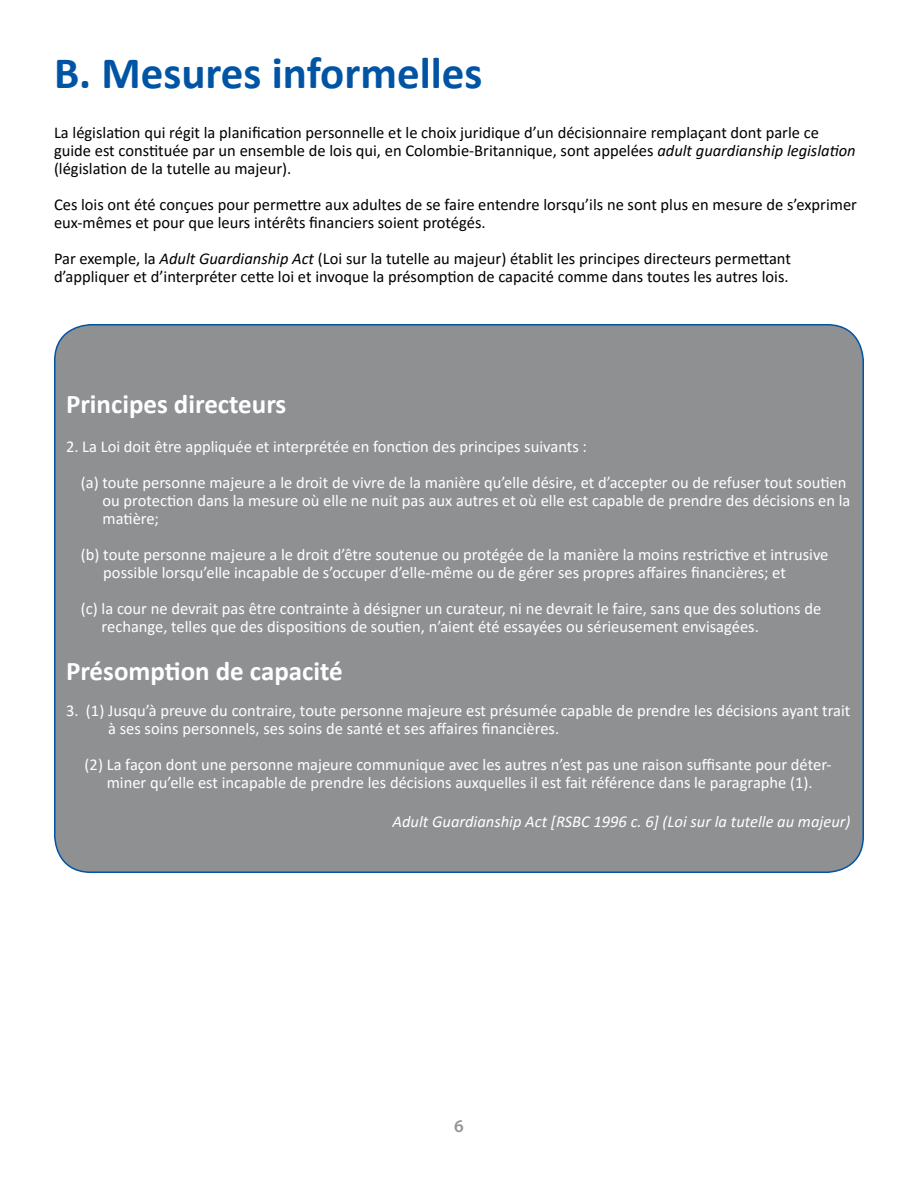
<style>
.page{position:relative;width:918px;height:1188px;background:#fff}
.page>*{position:absolute;margin:0;border:0;box-sizing:border-box;transform-origin:0 0}
.t1{font:700 45px "Calibri";color:#0054a4}
.t2{font:700 27px "Calibri";color:#fff}
.t3{font:600 18px "Myriad Pro";color:#939598}
.t4{font:16.5px/18px "Calibri";color:#fff}
.t5{font:16.5px/18px "Calibri";color:#000}
.t6{font:italic 16.5px "Calibri";color:#fff}
.s1{font-style:italic}
</style>
<div class="page">
<div style="left:55px;top:325px;width:808px;height:547px;background:#8e9092;border-radius:36px"></div>
<h1 class="t1" style="left:54px;top:41px;width:430px">B. Mesures informelles</h1>
<p class="t5" style="left:54px;top:123px;width:803px">La législation qui régit la planification personnelle et le choix juridique d’un décisionnaire remplaçant dont parle ce guide est constituée par un ensemble de lois qui, en Colombie-Britannique, sont appelées <span class="s1">adult guardianship legislation </span>(législation de la tutelle au majeur).</p>
<p class="t5" style="left:54px;top:195px;width:804px">Ces lois ont été conçues pour permettre aux adultes de se faire entendre lorsqu’ils ne sont plus en mesure de s’exprimer eux-mêmes et pour que leurs intérêts financiers soient protégés.</p>
<p class="t5" style="left:54px;top:249px;width:739px">Par exemple, la <span class="s1">Adult Guardianship Act</span> (Loi sur la tutelle au majeur) établit les principes directeurs permettant d’appliquer et d’interpréter cette loi et invoque la présomption de capacité comme dans toutes les autres lois.</p>
<h2 class="t2" style="left:66px;top:385px;width:222px">Principes directeurs</h2>
<p class="t4" style="left:81px;top:428px;width:767px;line-height:36px;text-indent:-15px">2. La Loi doit être appliquée et interprétée en fonction des principes suivants :<br>(a) toute personne majeure a le droit de vivre de la manière qu’elle désire, et d’accepter ou de refuser tout soutien</p>
<p class="t4" style="left:103px;top:491px;width:749px">ou protection dans la mesure où elle ne nuit pas aux autres et où elle est capable de prendre des décisions en la matière;</p>
<p class="t4" style="left:103px;top:545px;width:727px;text-indent:-22px">(b) toute personne majeure a le droit d’être soutenue ou protégée de la manière la moins restrictive et intrusive possible lorsqu’elle incapable de s’occuper d’elle-même ou de gérer ses propres affaires financières; et</p>
<p class="t4" style="left:102px;top:599px;width:721px;text-indent:-21px">(c) la cour ne devrait pas être contrainte à désigner un curateur, ni ne devrait le faire, sans que des solutions de rechange, telles que des dispositions de soutien, n’aient été essayées ou sérieusement envisagées.</p>
<h2 class="t2" style="left:66px;top:652px;width:278px">Présomption de capacité</h2>
<p class="t4" style="left:108px;top:701px;width:744px;text-indent:-42px">3. (1) Jusqu’à preuve du contraire, toute personne majeure est présumée capable de prendre les décisions ayant trait à ses soins personnels, ses soins de santé et ses affaires financières.</p>
<p class="t4" style="left:85px;top:755px;width:749px;text-align:center">(2) La façon dont une personne majeure communique avec les autres n’est pas une raison suffisante pour déter&shy;miner qu’elle est incapable de prendre les décisions auxquelles il est fait référence dans le paragraphe (1).</p>
<p class="t6" style="left:393px;top:810px;width:459px">Adult Guardianship Act [RSBC 1996 c. 6] (Loi sur la tutelle au majeur)</p>
<p class="t3" style="left:454px;top:1114px;width:11px">6</p>
</div>
